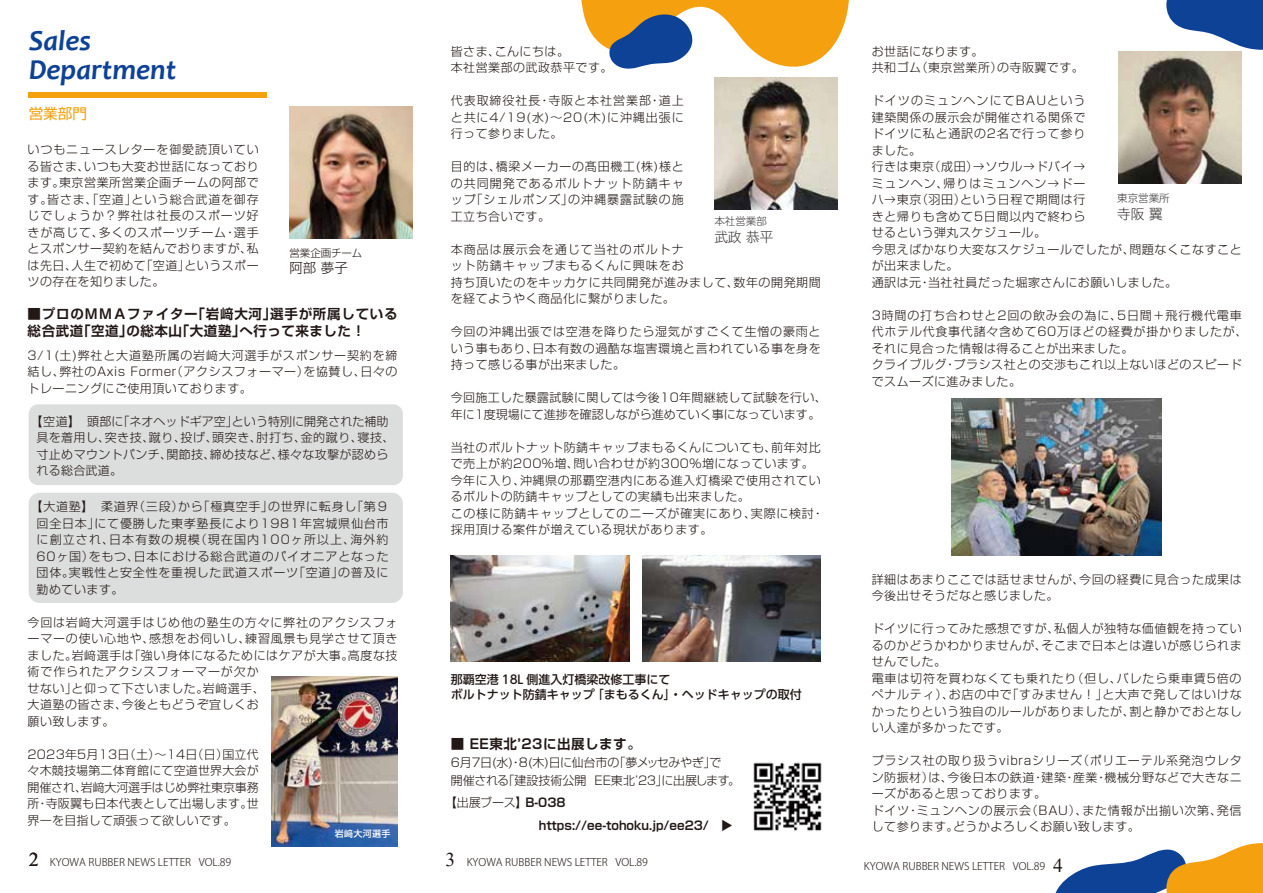
<style>
.page{position:relative;width:1263px;height:893px;background:#fff}
.page>*{position:absolute;margin:0;border:0;box-sizing:border-box;transform-origin:0 0}
.t1{font:italic 700 29.1px/28.5px "Candara";color:#0e4296}
.t2{font:19.5px "Times New Roman";color:#221815}
.t3{font:14.55px "P Shin Go Pr 6 N";color:#f5a10f}
.t4{font:700 13.5px/16.5px "P Shin Go Pr 6 N De";letter-spacing:.04em;color:#221815}
.t5{font:300 13.5px "TBUDR Go Std Super";color:#3e3a39}
.t6{font:300 13.5px "P Shin Go Pr 6 N";color:#221815}
.t7{font:300 12px/16.5px "P Shin Go Pr 6 N";letter-spacing:.045em;color:#221815}
.t8{font:300 12px/16.5px "P Shin Go Pr 6 N";letter-spacing:.065em;color:#221815}
.t9{font:300 12px/16.5px "P Shin Go Pr 6 N";letter-spacing:.015em;color:#221815}
.t10{font:300 12px/18px "P Shin Go Pr 6 N";letter-spacing:-.02em;color:#221815}
.t11{font:700 12px/22.5px "P Shin Go Pr 6 N De";color:#221815}
.t12{font:500 12px/15px "UD Shin Go Pro";color:#221815}
.t13{font:300 10.5px "Koz Go Pr 6 N";color:#221815}
.t14{font:300 10.5px "TBUDR Go Std Super";color:#3e3a39}
.t15{font:300 10.5px "P Shin Go Pr 6 N";letter-spacing:-.01em;color:#221815}
.t16{font:500 9px "P Shin Go Pr 6 N";letter-spacing:.04em;color:#fff}
.s1{font-family:"P Shin Go Pr 6 N";font-weight:300}
.s2{font-family:"Times New Roman";font-weight:400;font-size:19.5px}
</style>
<div class="page">
<img style="left:272px;top:676px;width:126px;height:170px">
<div style="left:29px;top:404px;width:374px;height:81px;background:#dcdddd;border-radius:9px"></div>
<div style="left:29px;top:493px;width:374px;height:110px;background:#dcdddd;border-radius:11px"></div>
<svg style="left:1055px;top:843px;width:208px;height:50px"></svg>
<svg style="left:581px;top:0;width:268px;height:78px"></svg>
<div style="left:29px;top:92px;width:238px;height:6px;background:#f5a10f"></div>
<svg style="left:1166px;top:0;width:97px;height:50px"></svg>
<img style="left:1118px;top:52px;width:124px;height:131px">
<img style="left:289px;top:107px;width:124px;height:132px">
<img style="left:451px;top:556px;width:178px;height:106px">
<img style="left:642px;top:556px;width:179px;height:106px">
<img style="left:753px;top:762px;width:69px;height:69px">
<img style="left:714px;top:78px;width:124px;height:132px">
<img style="left:952px;top:399px;width:209px;height:157px">
<h1 class="t1" style="left:29px;top:26px;width:149px">Sales<br>Department</h1>
<p class="t3" style="left:29px;top:101px;width:60px">営業部門</p>
<p class="t7" style="left:28px;top:140px;width:233px;text-align:justify">いつもニュースレターを御愛読頂いている皆さま、いつも大変お世話になっております。東京営業所営業企画チームの阿部です。皆さま、「空道」という総合武道を御存じでしょうか？弊社は社長のスポーツ好きが高じて、多くのスポーツチーム・選手とスポンサー契約を結んでおりますが、私は先日、人生で初めて「空道」というスポーツの存在を知りました。</p>
<p class="t4" style="left:28px;top:305px;width:371px">■プロのＭＭＡファイター「岩﨑大河」選手が所属している総合武道「空道」の総本山「大道塾」へ行って来ました！</p>
<p class="t7" style="left:28px;top:346px;width:371px;text-align:justify">3/1(土)弊社と大道塾所属の岩﨑大河選手がスポンサー契約を締結し、弊社のAxis Former（アクシスフォーマー）を協賛し、日々のトレーニングにご使用頂いております。</p>
<p class="t7" style="left:37px;top:412px;width:359px;text-indent:-6px">【空道】　頭部に「ネオヘッドギア空」という特別に開発された補助具を着用し、突き技、蹴り、投げ、頭突き、肘打ち、金的蹴り、寝技、寸止めマウントパンチ、関節技、締め技など、様々な攻撃が認められる総合武道。</p>
<p class="t7" style="left:37px;top:497px;width:354px;text-align:justify;text-indent:-6px">【大道塾】　柔道界（三段）から「極真空手」の世界に転身し「第９回全日本」にて優勝した東孝塾長により1981年宮城県仙台市に創立され、日本有数の規模（現在国内100ヶ所以上、海外約60ヶ国）をもつ、日本における総合武道のパイオニアとなった団体。実戦性と安全性を重視した武道スポーツ「空道」の普及に勤めています。</p>
<p class="t8" style="left:28px;top:613px;width:371px">今回は岩﨑大河選手はじめ他の塾生の方々に弊社のアクシスフォーマーの使い心地や、感想をお伺いし、練習風景も見学させて頂きました。岩﨑選手は「強い身体になるためにはケアが大事。高度な技術で作られたアクシスフォーマーが欠か<br>せない」と仰って下さいました。岩﨑選手、<br>大道塾の皆さま、今後ともどうぞ宜しくお<br>願い致します。</p>
<p class="t7" style="left:28px;top:745px;width:233px;text-align:justify">2023年5月13日（土）～14日（日）国立代々木競技場第二体育館にて空道世界大会が開催され、岩﨑大河選手はじめ弊社東京事務所・寺阪翼も日本代表として出場します。世界一を目指して頑張って欲しいです。</p>
<p class="t13" style="left:50px;top:856px;width:183px">KYOWA RUBBER NEWS LETTER VOL.89</p>
<p class="t15" style="left:289px;top:245px;width:74px">営業企画チーム</p>
<p class="t6" style="left:289px;top:257px;width:60px">阿部 夢子</p>
<p class="t16" style="left:335px;top:826px;width:57px">岩﨑大河選手</p>
<h2 class="t2" style="left:29px;top:845px;width:11px">2</h2>
<p class="t7" style="left:451px;top:42px;width:163px">皆さま、こんにちは。<br>本社営業部の武政恭平です。</p>
<p class="t7" style="left:451px;top:91px;width:235px;text-align:justify">代表取締役社長・寺阪と本社営業部・道上と共に4/19(水)～20(木)に沖縄出張に行って参りました。</p>
<p class="t7" style="left:451px;top:157px;width:235px;text-align:justify">目的は、橋梁メーカーの髙田機工(株)様との共同開発であるボルトナット防錆キャップ「シェルポンズ」の沖縄暴露試験の施工立ち合いです。</p>
<p class="t7" style="left:451px;top:240px;width:372px">本商品は展示会を通じて当社のボルトナ<br>ット防錆キャップまもるくんに興味をお<br>持ち頂いたのをキッカケに共同開発が進みまして、数年の開発期間を経てようやく商品化に繋がりました。</p>
<p class="t7" style="left:451px;top:322px;width:372px;text-align:justify">今回の沖縄出張では空港を降りたら湿気がすごくて生憎の豪雨という事もあり、日本有数の過酷な塩害環境と言われている事を身を持って感じる事が出来ました。</p>
<p class="t9" style="left:451px;top:388px;width:377px">今回施工した暴露試験に関しては今後10年間継続して試験を行い、年に1度現場にて進捗を確認しながら進めていく事になっています。</p>
<p class="t7" style="left:451px;top:438px;width:374px">当社のボルトナット防錆キャップまもるくんについても、前年対比で売上が約200％増、問い合わせが約300％増になっています。今年に入り、沖縄県の那覇空港内にある進入灯橋梁で使用されているボルトの防錆キャップとしての実績も出来ました。<br>この様に防錆キャップとしてのニーズが確実にあり、実際に検討・採用頂ける案件が増えている現状があります。</p>
<p class="t14" style="left:714px;top:213px;width:54px">本社営業部</p>
<p class="t5" style="left:714px;top:226px;width:60px">武政 恭平</p>
<p class="t12" style="left:451px;top:672px;width:376px">那覇空港 18L 側進入灯橋梁改修工事にて<br>ボルトナット防錆キャップ「まもるくん」・ヘッドキャップの取付　　</p>
<p class="t4" style="left:451px;top:735px;width:192px">■ EE東北ʼ23に出展します。</p>
<p class="t10" style="left:451px;top:752px;width:291px">6月7日(水)・8(木)日に仙台市の「夢メッセみやぎ」で<br>開催される「建設技術公開 EE東北ʼ2３」に出展します。</p>
<p class="t11" style="left:451px;top:791px;width:284px;text-indent:-6px"><span class="s1">【出展ブース】</span>B-038　　　　　　　　<br>　　　　　　　 https://ee-tohoku.jp/ee23/　▶</p>
<p class="t7" style="left:872px;top:42px;width:214px">お世話になります。<br>共和ゴム（東京営業所）の寺阪翼です。</p>
<p class="t7" style="left:872px;top:91px;width:372px">ドイツのミュンヘンにてBAUという<br>建築関係の展示会が開催される関係で<br>ドイツに私と通訳の2名で行って参り<br>ました。<br>行きは東京（成田）→ソウル→ドバイ→<br>ミュンヘン、帰りはミュンヘン→ドー<br>ハ→東京（羽田）という日程で期間は行<br>きと帰りも含めて5日間以内で終わら<br>せるという弾丸スケジュール。<br>今思えばかなり大変なスケジュールでしたが、問題なくこなすことが出来ました。<br>通訳は元・当社社員だった堀家さんにお願いしました。</p>
<p class="t7" style="left:872px;top:306px;width:377px">3時間の打ち合わせと2回の飲み会の為に、5日間＋飛行機代電車代ホテル代食事代諸々含めて60万ほどの経費が掛かりましたが、それに見合った情報は得ることが出来ました。<br>クライブルグ・プラシス社との交渉もこれ以上ないほどのスピードでスムーズに進みました。</p>
<p class="t14" style="left:1117px;top:190px;width:54px">東京営業所</p>
<p class="t5" style="left:1117px;top:202px;width:47px">寺阪 翼</p>
<p class="t7" style="left:872px;top:570px;width:372px">詳細はあまりここでは話せませんが、今回の経費に見合った成果は今後出せそうだなと感じました。</p>
<p class="t7" style="left:872px;top:619px;width:372px">ドイツに行ってみた感想ですが、私個人が独特な価値観を持っているのかどうかわかりませんが、そこまで日本とは違いが感じられませんでした。<br>電車は切符を買わなくても乗れたり（但し、バレたら乗車賃5倍のペナルティ）、お店の中で「すみません！」と大声で発してはいけなかったりという独自のルールがありましたが、割と静かでおとなしい人達が多かったです。</p>
<p class="t7" style="left:872px;top:751px;width:372px">プラシス社の取り扱うvibraシリーズ（ポリエーテル系発泡ウレタン防振材）は、今後日本の鉄道・建築・産業・機械分野などで大きなニーズがあると思っております。<br>ドイツ・ミュンヘンの展示会（BAU）、また情報が出揃い次第、発信して参ります。どうかよろしくお願い致します。</p>
<p class="t13" style="left:445px;top:856px;width:204px"><span class="s2">3</span> KYOWA RUBBER NEWS LETTER VOL.89</p>
<h2 class="t2" style="left:1053px;top:851px;width:11px">4</h2>
<p class="t13" style="left:864px;top:860px;width:183px">KYOWA RUBBER NEWS LETTER VOL.89</p>
</div>
